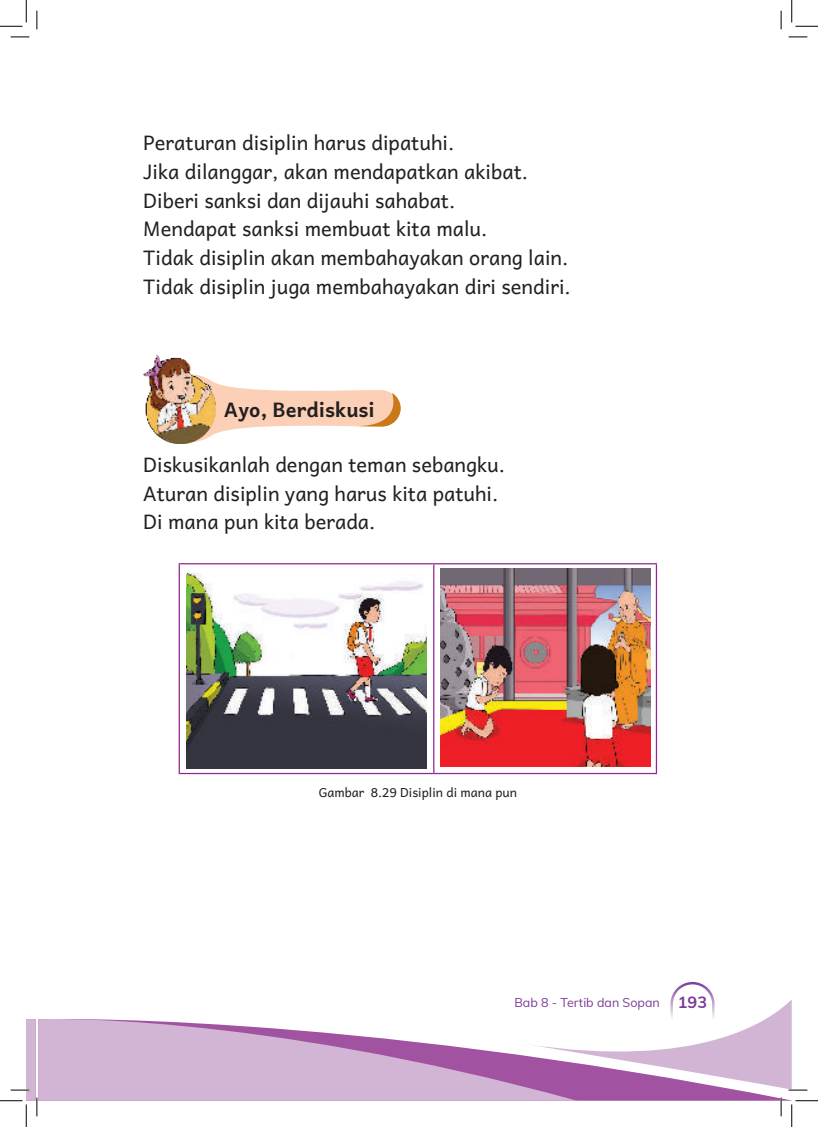
<style>
.page{position:relative;width:818px;height:1127px;background:#fff}
.page>*{position:absolute;margin:0;border:0;box-sizing:border-box;transform-origin:0 0}
.t1{font:20px/28.8px "Andika New Basic";color:#231f20}
.t2{font:700 20px "Andika New Basic";color:#231f20}
.t3{font:12.5px "Andika New Basic";color:#231f20}
.t4{font:12.5px "Mulish";color:#7b3c97}
.s1{font-weight:700;font-size:16.25px}
</style>
<div class="page">
<svg style="left:217px;top:383px;width:184px;height:50px"></svg>
<img style="left:143px;top:354px;width:74px;height:89px">
<hr style="left:179px;top:563px;width:255px;height:1px;background:#90268f">
<hr style="left:179px;top:564px;width:1px;height:208px;background:#90268f">
<hr style="left:434px;top:563px;width:223px;height:1px;background:#90268f">
<hr style="left:433px;top:564px;width:1px;height:208px;background:#90268f">
<hr style="left:656px;top:564px;width:1px;height:208px;background:#90268f">
<hr style="left:179px;top:772px;width:255px;height:2px;background:#90268f">
<hr style="left:434px;top:772px;width:223px;height:2px;background:#90268f">
<img style="left:186px;top:572px;width:241px;height:196px">
<img style="left:441px;top:568px;width:209px;height:198px">
<svg style="left:577px;top:1090px;width:215px;height:10px;background:#ad69ad"></svg>
<div style="left:670px;top:981px;width:44px;height:56px;border:2px solid #7b3c97;border-radius:21px"></div>
<svg style="left:38px;top:1019px;width:539px;height:81px;fill:#d2b5d5"></svg>
<svg style="left:11px;top:36px;width:18px;height:2px"></svg>
<svg style="left:788px;top:36px;width:19px;height:2px"></svg>
<svg style="left:525px;top:999px;width:282px;height:91px"></svg>
<svg style="left:36px;top:11px;width:2px;height:18px"></svg>
<svg style="left:780px;top:11px;width:2px;height:18px"></svg>
<svg style="left:780px;top:1097px;width:2px;height:18px"></svg>
<svg style="left:0;top:0;width:27px;height:27px"></svg>
<svg style="left:0;top:1019px;width:38px;height:107px"></svg>
<svg style="left:791px;top:0;width:27px;height:27px"></svg>
<svg style="left:791px;top:1100px;width:27px;height:26px"></svg>
<p class="t1" style="left:143px;top:125px;width:429px">Peraturan disiplin harus dipatuhi.<br>Jika dilanggar, akan mendapatkan akibat.<br>Diberi sanksi dan dijauhi sahabat.<br>Mendapat sanksi membuat kita malu.<br>Tidak disiplin akan membahayakan orang lain.<br>Tidak disiplin juga membahayakan diri sendiri.</p>
<p class="t2" style="left:224px;top:391px;width:152px">Ayo, Berdiskusi</p>
<p class="t1" style="left:143px;top:447px;width:363px">Diskusikanlah dengan teman sebangku.<br>Aturan disiplin yang harus kita patuhi.<br>Di mana pun kita berada.</p>
<p class="t3" style="left:319px;top:780px;width:200px">Gambar 8.29 Disiplin di mana pun</p>
<p class="t4" style="left:514px;top:992px;width:194px">Bab 8 - Tertib dan Sopan <span class="s1">193</span></p>
</div>
